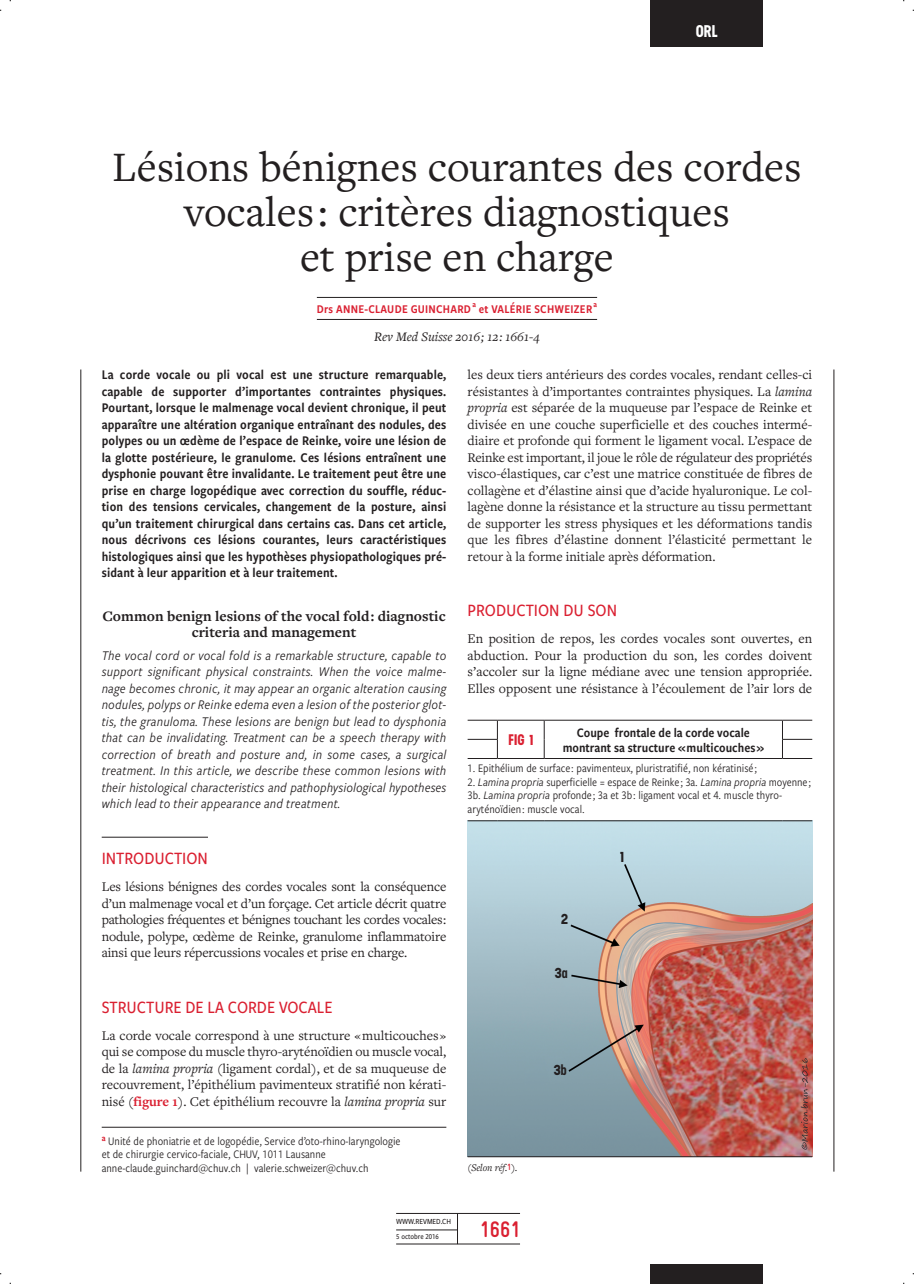
<style>
.page{position:relative;width:914px;height:1284px;background:#fff}
.page>*{position:absolute;margin:0;border:0;box-sizing:border-box;transform-origin:0 0}
.t1{font:43.5px/45px "Freight Text Pro";color:#231f20;text-align:center}
.t2{font:700 22.5px "Gravur Condensed Pro";color:#da2031}
.t3{font:500 18px "Freight Sans Cnd Pro";color:#da2031}
.t4{font:700 16.95px "Neusa";color:#fff}
.t5{font:700 15.3px "Neusa";color:#231f20}
.t6{font:700 15.3px "Neusa";color:#da2031}
.t7{font:700 15px/16.5px "Freight Text Pro";color:#231f20;text-align:center}
.t8{font:13.8px/16.5px "Freight Text Pro";color:#231f20;text-align:justify}
.t9{font:13.8px/16.5px "Freight Sans Cnd Pro Semi";letter-spacing:.01em;color:#231f20;text-align:justify}
.t10{font:italic 13.8px/16.5px "Freight Sans Cnd Pro";letter-spacing:.01em;color:#231f20;text-align:justify}
.t11{font:13.5px/15px "Freight Sans Cnd Pro Semi";color:#231f20;text-align:center}
.t12{font:italic 13.5px "Freight Text Pro";color:#231f20}
.t13{font:12.3px "Freight Sans Cnd Pro Semi";letter-spacing:.02em;color:#da2031}
.t14{font:12px/13.5px "Freight Sans Cnd Pro";color:#231f20}
.t15{font:italic 10.5px "Freight Text Pro";letter-spacing:-.01em;color:#231f20}
.t16{font:500 8.1px "Freight Sans Cnd Pro";color:#231f20}
.t17{font:500 7.8px "Freight Sans Cnd Pro";color:#231f20}
.s1{font-style:italic}
.s2{font-weight:700;color:#da2031}
.s3{font-family:"Gravur Condensed Pro";font-weight:700;font-style:normal;font-size:9px;color:#da2031}
</style>
<div class="page">
<div style="left:650px;top:1263px;width:113px;height:20px;background:#231f20"></div>
<div style="left:650px;top:0;width:113px;height:47px;background:#231f20"></div>
<hr style="left:396px;top:1212px;width:124px;height:1px;background:#231f20">
<hr style="left:396px;top:1243px;width:124px;height:1px;background:#231f20">
<hr style="left:396px;top:1229px;width:61px;height:1px;background:#231f20">
<hr style="left:457px;top:1213px;width:1px;height:30px;background:#231f20">
<hr style="left:102px;top:836px;width:106px;height:1px;background:#231f20">
<hr style="left:317px;top:297px;width:280px;height:1px;background:#231f20">
<hr style="left:317px;top:319px;width:280px;height:1px;background:#231f20">
<hr style="left:102px;top:1126px;width:344px;height:1px;background:#231f20">
<hr style="left:80px;top:369px;width:1px;height:802px;background:#231f20">
<hr style="left:833px;top:369px;width:1px;height:802px;background:#231f20">
<img style="left:467px;top:821px;width:345px;height:335px">
<hr style="left:467px;top:1156px;width:345px;height:1px;background:#231f20">
<hr style="left:467px;top:758px;width:30px;height:1px;background:#231f20">
<hr style="left:497px;top:758px;width:47px;height:1px;background:#231f20">
<hr style="left:544px;top:758px;width:238px;height:1px;background:#231f20">
<hr style="left:782px;top:758px;width:30px;height:1px;background:#231f20">
<svg style="left:467px;top:720px;width:345px;height:38px"></svg>
<hr style="left:467px;top:719px;width:30px;height:1px;background:#231f20">
<hr style="left:467px;top:820px;width:30px;height:1px;background:#231f20">
<hr style="left:497px;top:820px;width:47px;height:1px;background:#231f20">
<hr style="left:544px;top:820px;width:238px;height:1px;background:#231f20">
<hr style="left:782px;top:820px;width:30px;height:1px;background:#231f20">
<hr style="left:497px;top:719px;width:47px;height:1px;background:#231f20">
<hr style="left:544px;top:719px;width:238px;height:1px;background:#231f20">
<hr style="left:782px;top:719px;width:30px;height:1px;background:#231f20">
<p class="t4" style="left:695px;top:19px;width:24px">ORL</p>
<h1 class="t1" style="left:112px;top:143px;width:690px">Lésions bénignes courantes des cordes vocales : critères diagnostiques<br>et prise en charge</h1>
<p class="t13" style="left:317px;top:300px;width:282px">Drs ANNE-CLAUDE GUINCHARD <sup>a</sup> et VALÉRIE SCHWEIZER <sup>a</sup></p>
<p class="t12" style="left:374px;top:327px;width:167px">Rev Med Suisse 2016 ; 12 : 1661-4</p>
<p class="t9" style="left:102px;top:366px;width:346px">La corde vocale ou pli vocal est une structure remarquable, capable de supporter d’importantes contraintes physiques.<br>Pourtant, lorsque le malmenage vocal devient chronique, il peut apparaître une altération organique entraînant des nodules, des polypes ou un œdème de l’espace de Reinke, voire une lésion de la glotte postérieure, le granulome. Ces lésions entraînent une dysphonie pouvant être invalidante. Le traitement peut être une prise en charge logopédique avec correction du souffle, réduc&shy;tion des tensions cervicales, changement de la posture, ainsi qu’un traitement chirurgical dans certains cas. Dans cet article, nous décrivons ces lésions courantes, leurs caractéristiques histologiques ainsi que les hypothèses physiopathologiques pré&shy;sidant à leur apparition et à leur traitement.</p>
<p class="t7" style="left:102px;top:607px;width:345px">Common benign lesions of the vocal fold : diagnostic criteria and management</p>
<p class="t10" style="left:102px;top:646px;width:346px">The vocal cord or vocal fold is a remarkable structure, capable to support significant physical constraints. When the voice malme&shy;nage becomes chronic, it may appear an organic alteration causing nodules, polyps or Reinke edema even a lesion of the posterior glot&shy;tis, the granuloma. These lesions are benign but lead to dysphonia that can be invalidating. Treatment can be a speech therapy with correction of breath and posture and, in some cases, a surgical treatment. In this article, we describe these common lesions with their histological characteristics and pathophysiological hypotheses which lead to their appearance and treatment.</p>
<h3 class="t3" style="left:102px;top:846px;width:108px">INTRODUCTION</h3>
<p class="t8" style="left:102px;top:877px;width:346px">Les lésions bénignes des cordes vocales sont la conséquence d’un malmenage vocal et d’un forçage. Cet article décrit quatre pathologies fréquentes et bénignes touchant les cordes vocales : nodule, polype, œdème de Reinke, granulome inflammatoire ainsi que leurs répercussions vocales et prise en charge.</p>
<h3 class="t3" style="left:102px;top:994px;width:232px">STRUCTURE DE LA CORDE VOCALE</h3>
<p class="t8" style="left:102px;top:1026px;width:346px">La corde vocale correspond à une structure « multicouches » qui se compose du muscle thyro-aryténoïdien ou muscle vocal, de la <span class="s1">lamina propria</span> (ligament cordal), et de sa muqueuse de recouvrement, l’épithélium pavimenteux stratifié non kérati&shy;nisé (<span class="s2">figure 1</span>). Cet épithélium recouvre la <span class="s1">lamina propria</span> sur</p>
<p class="t14" style="left:102px;top:1133px;width:300px"><sup>a</sup> Unité de phoniatrie et de logopédie, Service d’oto-rhino-laryngologie et de chirurgie cervico-faciale, CHUV, 1011 Lausanne anne-claude.guinchard@chuv.ch | valerie.schweizer@chuv.ch</p>
<p class="t8" style="left:467px;top:366px;width:346px">les deux tiers antérieurs des cordes vocales, rendant celles-ci résistantes à d’importantes contraintes physiques. La <span class="s1">lamina propria</span> est séparée de la muqueuse par l’espace de Reinke et divisée en une couche superficielle et des couches intermé&shy;diaire et profonde qui forment le ligament vocal. L’espace de Reinke est important, il joue le rôle de régulateur des propriétés visco-élastiques, car c’est une matrice constituée de fibres de collagène et d’élastine ainsi que d’acide hyaluronique. Le col&shy;lagène donne la résistance et la structure au tissu permettant de supporter les stress physiques et les déformations tandis que les fibres d’élastine donnent l’élasticité permettant le retour à la forme initiale après déformation.</p>
<h3 class="t3" style="left:467px;top:598px;width:151px">PRODUCTION DU SON</h3>
<p class="t8" style="left:467px;top:630px;width:346px">En position de repos, les cordes vocales sont ouvertes, en abduction. Pour la production du son, les cordes doivent s’accoler sur la ligne médiane avec une tension appropriée.<br>Elles opposent une résistance à l’écoulement de l’air lors de</p>
<p class="t6" style="left:508px;top:729px;width:26px">fig 1</p>
<p class="t11" style="left:562px;top:724px;width:203px">Coupe frontale de la corde vocale montrant sa structure « multicouches »</p>
<p class="t14" style="left:467px;top:761px;width:291px">1. Epithélium de surface : pavimenteux, pluristratifié, non kératinisé ;</p>
<p class="t14" style="left:467px;top:774px;width:345px">2. <span class="s1">Lamina propria</span> superficielle = espace de Reinke ; 3a. <span class="s1">Lamina propria</span> moyenne ;<br>3b. <span class="s1">Lamina propria</span> profonde ; 3a et 3b : ligament vocal et 4. muscle thyro&shy;aryténoïdien : muscle vocal.</p>
<p class="t15" style="left:467px;top:1160px;width:51px">(Selon réf.<span class="s3">1</span>).</p>
<p class="t5" style="left:561px;top:908px;width:8px">2</p>
<p class="t5" style="left:554px;top:962px;width:14px">3a</p>
<p class="t5" style="left:554px;top:1058px;width:14px">3b</p>
<p class="t5" style="left:619px;top:842px;width:5px">1</p>
<p class="t5" style="left:620px;top:845px;width:5px">1</p>
<p class="t16" style="left:396px;top:1216px;width:56px">WWW.REVMED.CH</p>
<p class="t17" style="left:396px;top:1231px;width:44px">5 OCTOBRE 2016</p>
<h2 class="t2" style="left:480px;top:1216px;width:42px">1661</h2>
</div>
